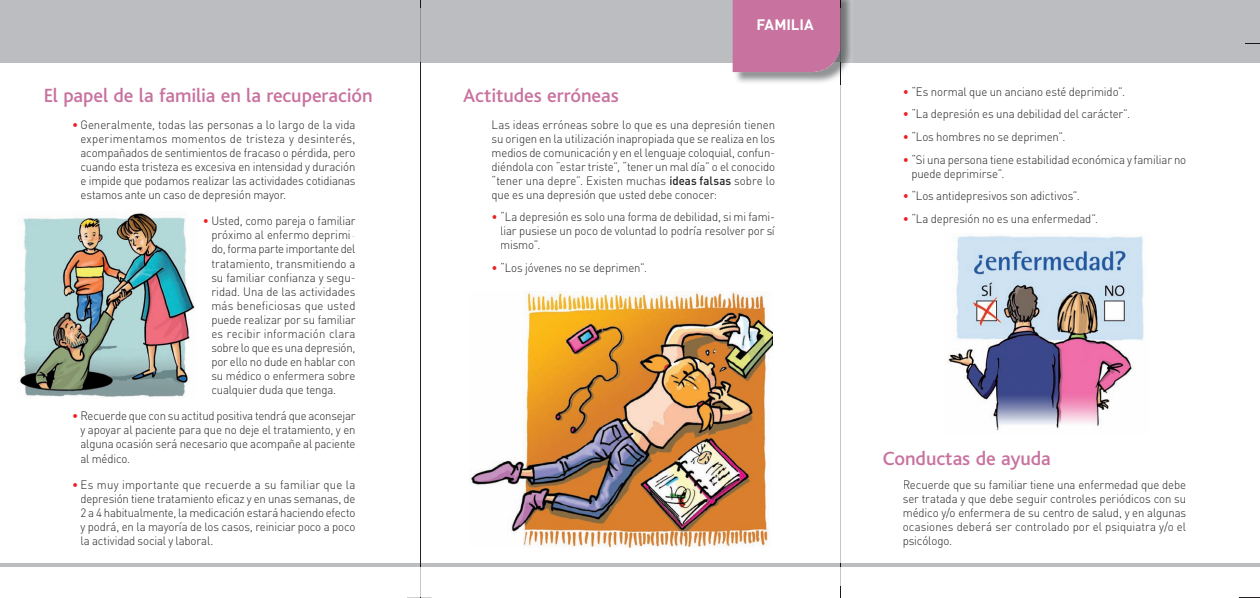
<style>
.page{position:relative;width:1260px;height:598px;background:#fff}
.page>*{position:absolute;margin:0;border:0;box-sizing:border-box;transform-origin:0 0}
.t1{font:500 20px "Bliss";letter-spacing:-.005em;color:#c8729f}
.t2{font:700 15px "DIN";letter-spacing:-.005em;color:#fff}
.t3{font:300 12px/14px "DIN";letter-spacing:-.01em;color:#231f20;text-align:justify;scale:.95 1}
.s1{color:#ee1d23}
.s2{font-weight:500}
</style>
<div class="page">
<div style="left:0;top:0;width:1259px;height:62px;background:#bcbdc0"></div>
<hr style="left:0;top:563px;width:1260px;height:3px;background:#bcbdc0">
<img style="left:841px;top:0;width:12px;height:73px">
<hr style="left:421px;top:62px;width:1px;height:500px;background:#231f20">
<svg style="left:732px;top:0;width:109px;height:597px"></svg>
<svg style="left:407px;top:562px;width:25px;height:36px"></svg>
<img style="left:20px;top:212px;width:175px;height:185px">
<img style="left:470px;top:292px;width:303px;height:255px">
<img style="left:948px;top:236px;width:196px;height:195px">
<p class="t2" style="left:756px;top:14px;width:59px">FAMILIA</p>
<h1 class="t1" style="left:44px;top:84px;width:330px">El papel de la familia en la recuperación</h1>
<h1 class="t1" style="left:463px;top:84px;width:157px">Actitudes erróneas</h1>
<p class="t3" style="left:80px;top:117px;width:291px;text-indent:-8px"><span class="s1">•</span> Generalmente, todas las personas a lo largo de la vida experimentamos momentos de tristeza y desinterés, acompañados de sentimientos de fracaso o pérdida, pero cuando esta tristeza es excesiva en intensidad y duración e impide que podamos realizar las actividades cotidianas estamos ante un caso de depresión mayor.</p>
<p class="t3" style="left:211px;top:214px;width:153px;text-indent:-8px"><span class="s1">•</span> Usted, como pareja o familiar próximo al enfermo deprimi&shy;do, forma parte importante del tratamiento, transmitiendo a su familiar confianza y segu&shy;ridad. Una de las actividades más beneficiosas que usted puede realizar por su familiar es recibir información clara sobre lo que es una depresión, por ello no dude en hablar con su médico o enfermera sobre cualquier duda que tenga.</p>
<p class="t3" style="left:80px;top:409px;width:291px;text-indent:-8px"><span class="s1">•</span> Recuerde que con su actitud positiva tendrá que aconsejar y apoyar al paciente para que no deje el tratamiento, y en alguna ocasión será necesario que acompañe al paciente al médico.</p>
<p class="t3" style="left:80px;top:477px;width:291px;text-indent:-8px"><span class="s1">•</span> Es muy importante que recuerde a su familiar que la depresión tiene tratamiento eficaz y en unas semanas, de 2 a 4 habitualmente, la medicación estará haciendo efecto y podrá, en la mayoría de los casos, reiniciar poco a poco la actividad social y laboral.</p>
<p class="t3" style="left:492px;top:117px;width:300px">Las ideas erróneas sobre lo que es una depresión tienen su origen en la utilización inapropiada que se realiza en los medios de comunicación y en el lenguaje coloquial, confun&shy;diéndola con “estar triste”, “tener un mal día” o el conocido “tener una depre”. Existen muchas <span class="s2">ideas falsas</span> sobre lo que es una depresión que usted debe conocer:</p>
<p class="t3" style="left:500px;top:210px;width:291px;text-indent:-9px"><span class="s1">•</span> “La depresión es solo una forma de debilidad, si mi fami&shy;liar pusiese un poco de voluntad lo podría resolver por sí mismo”.</p>
<p class="t3" style="left:492px;top:260px;width:165px"><span class="s1">•</span> “Los jóvenes no se deprimen”.</p>
<p class="t3" style="left:903px;top:84px;width:236px"><span class="s1">•</span> “Es normal que un anciano esté deprimido”.</p>
<p class="t3" style="left:903px;top:107px;width:241px"><span class="s1">•</span> “La depresión es una debilidad del carácter”.</p>
<p class="t3" style="left:903px;top:129px;width:173px"><span class="s1">•</span> “Los hombres no se deprimen”.</p>
<p class="t3" style="left:911px;top:152px;width:291px;text-indent:-9px"><span class="s1">•</span> “Si una persona tiene estabilidad económica y familiar no puede deprimirse”.</p>
<p class="t3" style="left:903px;top:188px;width:188px"><span class="s1">•</span> “Los antidepresivos son adictivos”.</p>
<p class="t3" style="left:903px;top:211px;width:207px"><span class="s1">•</span> “La depresión no es una enfermedad”.</p>
<h1 class="t1" style="left:883px;top:448px;width:169px">Conductas de ayuda</h1>
<p class="t3" style="left:903px;top:477px;width:300px">Recuerde que su familiar tiene una enfermedad que debe ser tratada y que debe seguir controles periódicos con su médico y/o enfermera de su centro de salud, y en algunas ocasiones deberá ser controlado por el psiquiatra y/o el psicólogo.</p>
</div>
